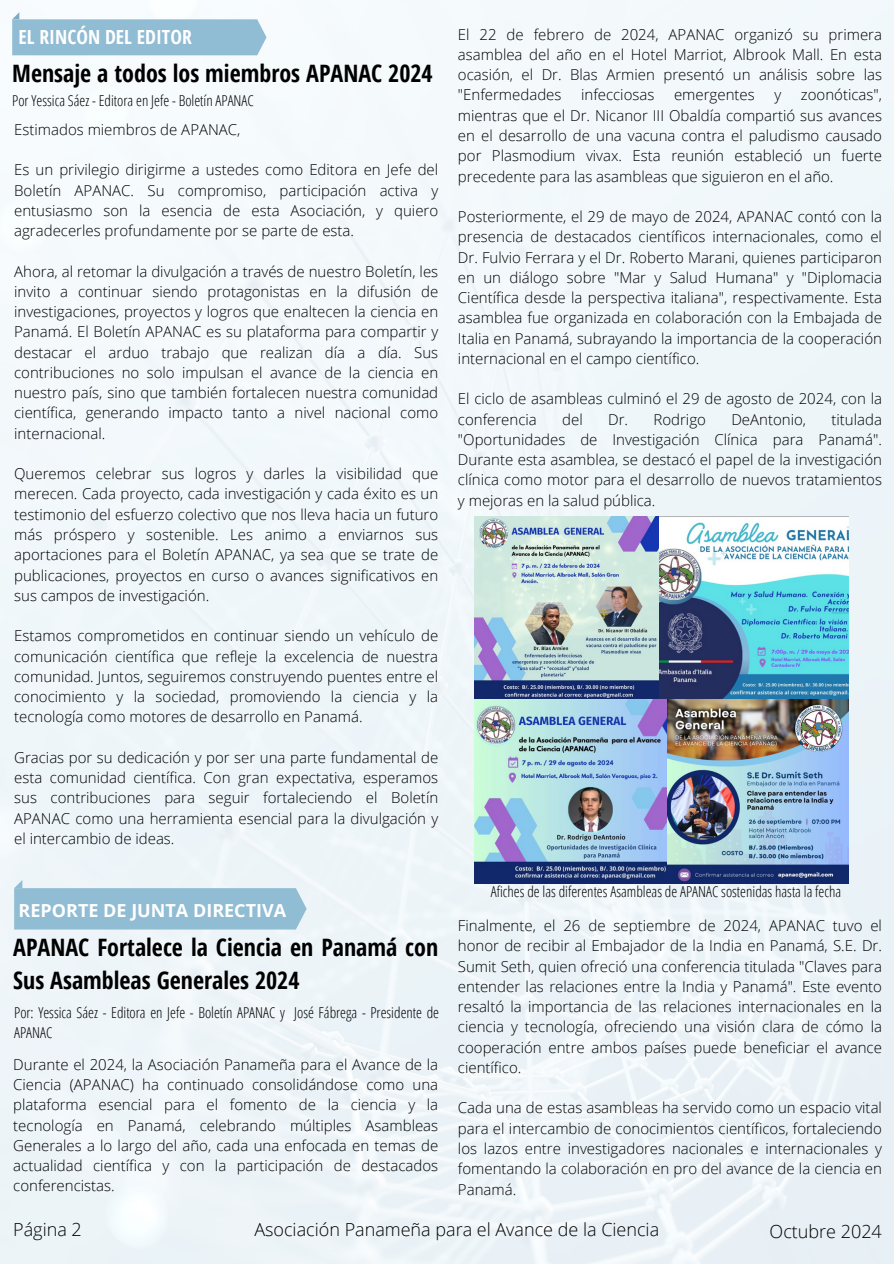
<style>
.page{position:relative;width:894px;height:1264px;background:#fff}
.page>*{position:absolute;margin:0;border:0;box-sizing:border-box;transform-origin:0 0}
.t1{font:700 24px/32.7px "Open Sans Condensed";color:#000}
.t2{font:700 19.5px "Open Sans Condensed";color:#fff}
.t3{font:300 18px "Open Sans";color:#000}
.t4{font:700 18px "Open Sans";color:#fff}
.t5{font:300 15px/20.2px "Open Sans";color:#000;text-align:justify}
.t6{font:300 15px/20.2px "Open Sans Condensed";color:#000}
</style>
<div class="page">
<div style="left:0;top:0;width:893px;height:1263px;background:#f0f7fa"></div>
<svg style="left:12px;top:12px;width:254px;height:43px"></svg>
<svg style="left:14px;top:879px;width:292px;height:50px;background:#a2c6db"></svg>
<img style="left:474px;top:516px;width:374px;height:367px">
<p class="t2" style="left:19px;top:23px;width:175px">EL RINCÓN DEL EDITOR</p>
<p class="t1" style="left:12px;top:56px;width:422px">Mensaje a todos los miembros APANAC 2024</p>
<p class="t6" style="left:12px;top:90px;width:243px">Por Yessica Sáez - Editora en Jefe - Boletín APANAC</p>
<h2 class="t5" style="left:14px;top:119px;width:228px">Estimados miembros de APANAC,</h2>
<h1 class="t5" style="left:14px;top:159px;width:425px">Es un privilegio dirigirme a ustedes como Editora en Jefe del Boletín APANAC. Su compromiso, participación activa y entusiasmo son la esencia de esta Asociación, y quiero agradecerles profundamente por se parte de esta.</h1>
<p class="t5" style="left:14px;top:261px;width:425px">Ahora, al retomar la divulgación a través de nuestro Boletín, les invito a continuar siendo protagonistas en la difusión de investigaciones, proyectos y logros que enaltecen la ciencia en Panamá. El Boletín APANAC es su plataforma para compartir y destacar el arduo trabajo que realizan día a día. Sus contribuciones no solo impulsan el avance de la ciencia en nuestro país, sino que también fortalecen nuestra comunidad científica, generando impacto tanto a nivel nacional como internacional.</p>
<p class="t5" style="left:14px;top:463px;width:425px">Queremos celebrar sus logros y darles la visibilidad que merecen. Cada proyecto, cada investigación y cada éxito es un testimonio del esfuerzo colectivo que nos lleva hacia un futuro más próspero y sostenible. Les animo a enviarnos sus aportaciones para el Boletín APANAC, ya sea que se trate de publicaciones, proyectos en curso o avances significativos en sus campos de investigación.</p>
<p class="t5" style="left:14px;top:625px;width:425px">Estamos comprometidos en continuar siendo un vehículo de comunicación científica que refleje la excelencia de nuestra comunidad. Juntos, seguiremos construyendo puentes entre el conocimiento y la sociedad, promoviendo la ciencia y la tecnología como motores de desarrollo en Panamá.</p>
<p class="t5" style="left:14px;top:747px;width:425px">Gracias por su dedicación y por ser una parte fundamental de esta comunidad científica. Con gran expectativa, esperamos sus contribuciones para seguir fortaleciendo el Boletín APANAC como una herramienta esencial para la divulgación y el intercambio de ideas.</p>
<p class="t4" style="left:19px;top:897px;width:269px">REPORTE DE JUNTA DIRECTIVA</p>
<p class="t1" style="left:13px;top:930px;width:426px">APANAC Fortalece la Ciencia en Panamá con<br>Sus Asambleas Generales 2024</p>
<p class="t6" style="left:14px;top:1001px;width:426px">Por: Yessica Sáez - Editora en Jefe - Boletín APANAC y José Fábrega - Presidente de<br>APANAC</p>
<p class="t5" style="left:13px;top:1053px;width:426px">Durante el 2024, la Asociación Panameña para el Avance de la Ciencia (APANAC) ha continuado consolidándose como una plataforma esencial para el fomento de la ciencia y la tecnología en Panamá, celebrando múltiples Asambleas Generales a lo largo del año, cada una enfocada en temas de actualidad científica y con la participación de destacados conferencistas.</p>
<p class="t5" style="left:458px;top:24px;width:425px">El 22 de febrero de 2024, APANAC organizó su primera asamblea del año en el Hotel Marriot, Albrook Mall. En esta ocasión, el Dr. Blas Armien presentó un análisis sobre las "Enfermedades</p>
<p class="t5" style="left:458px;top:85px;width:425px;text-indent:343px">zoonóticas", mientras que el Dr. Nicanor III Obaldía compartió sus avances en el desarrollo de una vacuna contra el paludismo causado por Plasmodium vivax. Esta reunión estableció un fuerte precedente para las asambleas que siguieron en el año.</p>
<p class="t5" style="left:458px;top:206px;width:425px">Posteriormente, el 29 de mayo de 2024, APANAC contó con la presencia de destacados científicos internacionales, como el Dr. Fulvio Ferrara y el Dr. Roberto Marani, quienes participaron en un diálogo sobre "Mar y Salud Humana" y "Diplomacia Científica desde la perspectiva italiana", respectivamente. Esta asamblea fue organizada en colaboración con la Embajada de Italia en Panamá, subrayando la importancia de la cooperación internacional en el campo científico.</p>
<p class="t5" style="left:458px;top:388px;width:425px">El ciclo de asambleas culminó el 29 de agosto de 2024, con la conferencia</p>
<p class="t5" style="left:581px;top:85px;width:75px">infecciosas</p>
<p class="t5" style="left:673px;top:85px;width:82px">emergentes</p>
<p class="t5" style="left:774px;top:85px;width:8px">y</p>
<p class="t5" style="left:458px;top:409px;width:425px;text-indent:373px">titulada "Oportunidades de Investigación Clínica para Panamá".<br>Durante esta asamblea, se destacó el papel de la investigación clínica como motor para el desarrollo de nuevos tratamientos y mejoras en la salud pública.</p>
<p class="t5" style="left:562px;top:409px;width:22px">del</p>
<p class="t5" style="left:608px;top:409px;width:99px">Dr. Rodrigo</p>
<p class="t5" style="left:731px;top:409px;width:76px">DeAntonio,</p>
<h3 class="t6" style="left:490px;top:881px;width:352px">Afiches de las diferentes Asambleas de APANAC sostenidas hasta la fecha</h3>
<h3 class="t5" style="left:458px;top:915px;width:425px">Finalmente, el 26 de septiembre de 2024, APANAC tuvo el honor de recibir al Embajador de la India en Panamá, S.E. Dr.<br>Sumit Seth, quien ofreció una conferencia titulada "Claves para entender las relaciones entre la India y Panamá". Este evento resaltó la importancia de las relaciones internacionales en la ciencia y tecnología, ofreciendo una visión clara de cómo la cooperación entre ambos países puede beneficiar el avance científico.</h3>
<h3 class="t5" style="left:458px;top:1097px;width:425px">Cada una de estas asambleas ha servido como un espacio vital para el intercambio de conocimientos científicos, fortaleciendo los lazos entre investigadores nacionales e internacionales y fomentando la colaboración en pro del avance de la ciencia en Panamá.</h3>
<p class="t3" style="left:13px;top:1216px;width:70px">Página 2</p>
<p class="t3" style="left:254px;top:1216px;width:406px">Asociación Panameña para el Avance de la Ciencia</p>
<p class="t3" style="left:769px;top:1218px;width:114px">Octubre 2024</p>
</div>
